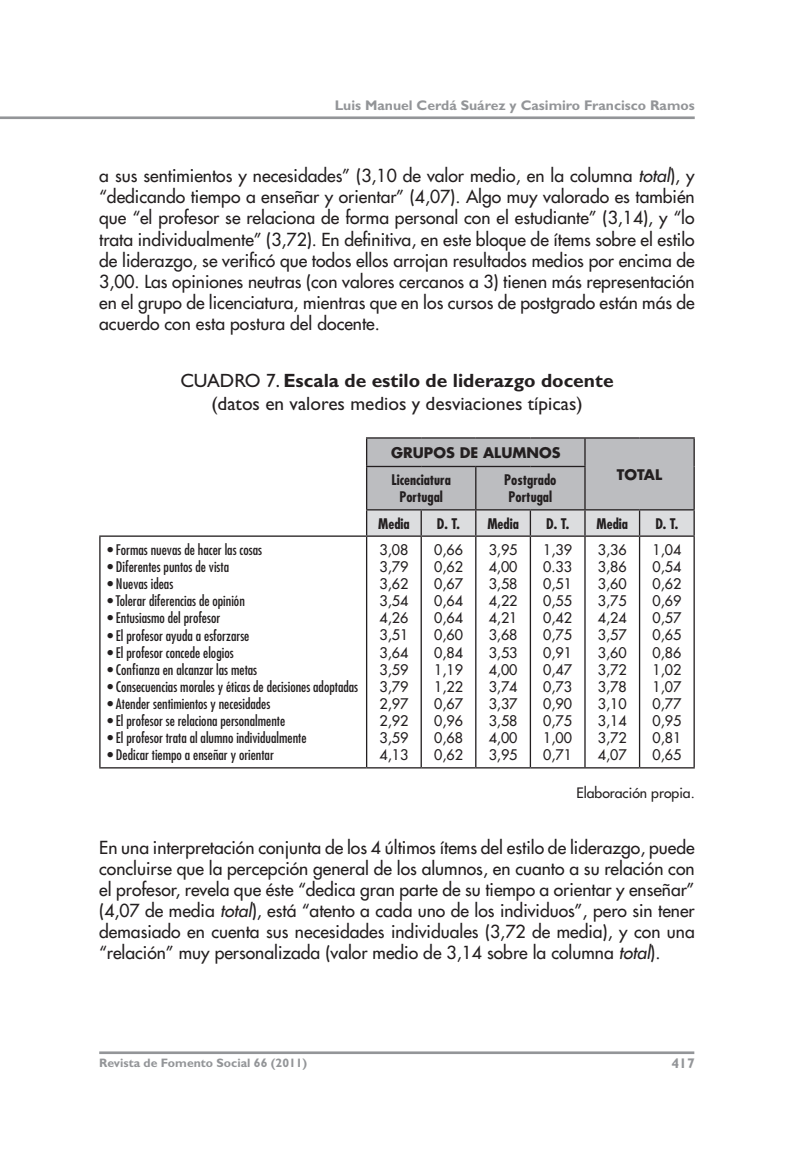
<style>
.page{position:relative;width:794px;height:1166px;background:#fff}
.page>*{position:absolute;margin:0;border:0;box-sizing:border-box;transform-origin:0 0}
.t1{font:19.25px/23.1px "Gill Sans";color:#231f20;text-align:center}
.t2{font:17.5px/21px "Futura";color:#231f20;text-align:justify}
.t3{font:condensed 14.17px "Futura";color:#231f20}
.t4{font:14.17px/17.2px "Futura";color:#231f20;text-align:justify}
.t5{font:700 condensed 14.17px/17.2px "Futura";color:#231f20;text-align:center}
.t6{font:700 14.17px "Futura";color:#231f20}
.t7{font:700 14px "Gill Sans";color:#939598}
.t8{font:14px "Futura";color:#231f20}
.t9{font:700 12.25px "Gill Sans";color:#939598}
.s1{font-style:italic}
.s2{font-weight:700}
</style>
<div class="page">
<hr style="left:99px;top:1051px;width:595px;height:3px;background:#939598">
<hr style="left:0;top:116px;width:694px;height:3px;background:#939598">
<hr style="left:366px;top:437px;width:55px;height:2px;background:#231f20">
<hr style="left:421px;top:437px;width:55px;height:2px;background:#231f20">
<hr style="left:476px;top:437px;width:54px;height:2px;background:#231f20">
<hr style="left:530px;top:437px;width:55px;height:2px;background:#231f20">
<hr style="left:585px;top:437px;width:54px;height:2px;background:#231f20">
<hr style="left:639px;top:437px;width:56px;height:2px;background:#231f20">
<hr style="left:639px;top:509px;width:56px;height:1px;background:#231f20">
<hr style="left:99px;top:535px;width:268px;height:2px;background:#231f20">
<hr style="left:367px;top:535px;width:54px;height:2px;background:#231f20">
<hr style="left:421px;top:535px;width:55px;height:2px;background:#231f20">
<hr style="left:476px;top:535px;width:54px;height:2px;background:#231f20">
<hr style="left:530px;top:535px;width:55px;height:2px;background:#231f20">
<hr style="left:585px;top:535px;width:54px;height:2px;background:#231f20">
<hr style="left:639px;top:535px;width:56px;height:2px;background:#231f20">
<hr style="left:99px;top:767px;width:268px;height:1px;background:#231f20">
<hr style="left:367px;top:767px;width:54px;height:1px;background:#231f20">
<hr style="left:421px;top:767px;width:55px;height:1px;background:#231f20">
<hr style="left:476px;top:767px;width:54px;height:1px;background:#231f20">
<hr style="left:530px;top:767px;width:55px;height:1px;background:#231f20">
<hr style="left:585px;top:767px;width:54px;height:1px;background:#231f20">
<hr style="left:639px;top:767px;width:56px;height:1px;background:#231f20">
<hr style="left:99px;top:537px;width:2px;height:230px;background:#231f20">
<hr style="left:693px;top:439px;width:2px;height:27px;background:#231f20">
<hr style="left:693px;top:466px;width:2px;height:43px;background:#231f20">
<svg style="left:366px;top:438px;width:328px;height:98px;background:#bbbbbe"></svg>
<hr style="left:693px;top:510px;width:2px;height:25px;background:#231f20">
<hr style="left:366px;top:537px;width:1px;height:230px;background:#231f20">
<hr style="left:420px;top:537px;width:2px;height:230px;background:#231f20">
<hr style="left:475px;top:537px;width:1px;height:230px;background:#231f20">
<hr style="left:530px;top:537px;width:1px;height:230px;background:#231f20">
<hr style="left:584px;top:537px;width:1px;height:230px;background:#231f20">
<hr style="left:639px;top:537px;width:1px;height:230px;background:#231f20">
<hr style="left:693px;top:537px;width:2px;height:230px;background:#231f20">
<p class="t7" style="left:335px;top:97px;width:361px">Luis Manuel Cerdá Suárez y Casimiro Francisco Ramos</p>
<p class="t2" style="left:99px;top:166px;width:597px">a sus sentimientos y necesidades” (3,10 de valor medio, en la columna <span class="s1">total</span>), y “dedicando tiempo a enseñar y orientar” (4,07). Algo muy valorado es también que “el profesor se relaciona de forma personal con el estudiante” (3,14), y “lo trata individualmente” (3,72). En definitiva, en este bloque de ítems sobre el estilo de liderazgo, se verificó que todos ellos arrojan resultados medios por encima de 3,00. Las opiniones neutras (con valores cercanos a 3) tienen más representación en el grupo de licenciatura, mientras que en los cursos de postgrado están más de acuerdo con esta postura del docente.</p>
<p class="t1" style="left:180px;top:369px;width:435px">Cuadro 7. <span class="s2">Escala de estilo de liderazgo docente </span>(datos en valores medios y desviaciones típicas)</p>
<p class="t6" style="left:391px;top:443px;width:171px">GRUPOS DE ALUMNOS</p>
<p class="t6" style="left:617px;top:465px;width:47px">TOTAL</p>
<p class="t5" style="left:391px;top:471px;width:61px">Licenciatura<br>Portugal</p>
<p class="t5" style="left:504px;top:471px;width:54px">Postgrado<br>Portugal</p>
<p class="t5" style="left:378px;top:515px;width:33px">Media</p>
<p class="t5" style="left:437px;top:515px;width:25px">D. T.</p>
<p class="t5" style="left:487px;top:515px;width:33px">Media</p>
<p class="t5" style="left:546px;top:515px;width:25px">D. T.</p>
<p class="t5" style="left:596px;top:515px;width:33px">Media</p>
<p class="t5" style="left:655px;top:515px;width:25px">D. T.</p>
<p class="t3" style="left:107px;top:541px;width:156px">• Formas nuevas de hacer las cosas</p>
<p class="t3" style="left:107px;top:558px;width:123px">• Diferentes puntos de vista</p>
<p class="t3" style="left:107px;top:575px;width:67px">• Nuevas ideas</p>
<p class="t3" style="left:107px;top:592px;width:139px">• Tolerar diferencias de opinión</p>
<p class="t3" style="left:107px;top:609px;width:114px">• Entusiasmo del profesor</p>
<p class="t3" style="left:107px;top:626px;width:144px">• El profesor ayuda a esforzarse</p>
<p class="t3" style="left:107px;top:643px;width:128px">• El profesor concede elogios</p>
<p class="t3" style="left:107px;top:661px;width:151px">• Confianza en alcanzar las metas</p>
<p class="t3" style="left:107px;top:678px;width:252px">• Consecuencias morales y éticas de decisiones adoptadas</p>
<p class="t3" style="left:107px;top:695px;width:164px">• Atender sentimientos y necesidades</p>
<p class="t3" style="left:107px;top:712px;width:179px">• El profesor se relaciona personalmente</p>
<p class="t3" style="left:107px;top:729px;width:201px">• El profesor trata al alumno individualmente</p>
<p class="t3" style="left:107px;top:746px;width:168px">• Dedicar tiempo a enseñar y orientar</p>
<p class="t4" style="left:379px;top:541px;width:30px">3,08<br>3,79<br>3,62<br>3,54<br>4,26<br>3,51<br>3,64<br>3,59<br>3,79<br>2,97<br>2,92<br>3,59<br>4,13</p>
<p class="t4" style="left:434px;top:541px;width:30px">0,66<br>0,62<br>0,67<br>0,64<br>0,64<br>0,60<br>0,84<br>1,19<br>1,22<br>0,67<br>0,96<br>0,68<br>0,62</p>
<p class="t4" style="left:489px;top:541px;width:30px">3,95<br>4,00<br>3,58<br>4,22<br>4,21<br>3,68<br>3,53<br>4,00<br>3,74<br>3,37<br>3,58<br>4,00<br>3,95</p>
<p class="t4" style="left:543px;top:541px;width:30px">1,39<br>0.33<br>0,51<br>0,55<br>0,42<br>0,75<br>0,91<br>0,47<br>0,73<br>0,90<br>0,75<br>1,00<br>0,71</p>
<p class="t4" style="left:598px;top:541px;width:30px">3,36<br>3,86<br>3,60<br>3,75<br>4,24<br>3,57<br>3,60<br>3,72<br>3,78<br>3,10<br>3,14<br>3,72<br>4,07</p>
<p class="t4" style="left:652px;top:541px;width:30px">1,04<br>0,54<br>0,62<br>0,69<br>0,57<br>0,65<br>0,86<br>1,02<br>1,07<br>0,77<br>0,95<br>0,81<br>0,65</p>
<p class="t8" style="left:576px;top:784px;width:120px">Elaboración propia.</p>
<p class="t2" style="left:99px;top:837px;width:597px">En una interpretación conjunta de los 4 últimos ítems del estilo de liderazgo, puede concluirse que la percepción general de los alumnos, en cuanto a su relación con el profesor, revela que éste “dedica gran parte de su tiempo a orientar y enseñar” (4,07 de media <span class="s1">total</span>), está “atento a cada uno de los individuos”, pero sin tener demasiado en cuenta sus necesidades individuales (3,72 de media), y con una “relación” muy personalizada (valor medio de 3,14 sobre la columna <span class="s1">total</span>).</p>
<p class="t9" style="left:99px;top:1055px;width:210px">Revista de Fomento Social 66 (2011)</p>
<p class="t7" style="left:671px;top:1055px;width:25px">417</p>
</div>
